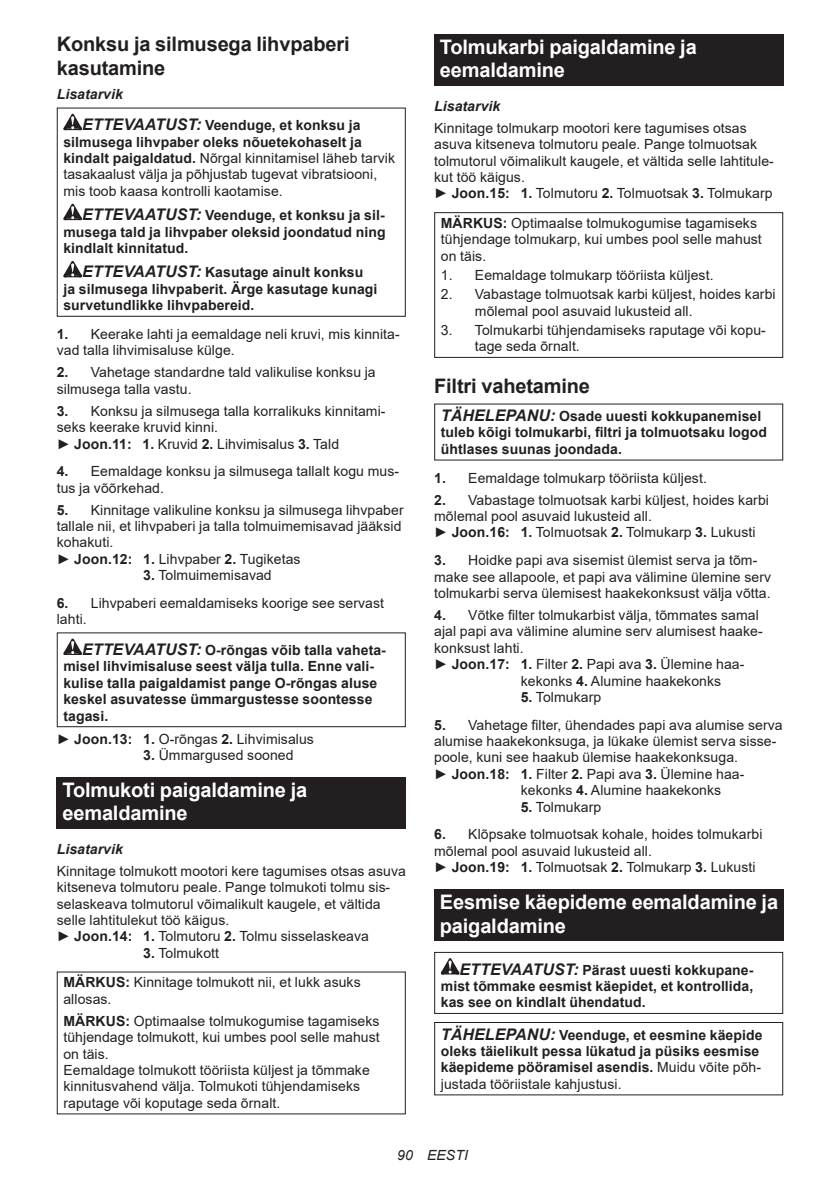
<style>
.page{position:relative;width:840px;height:1191px;background:#fff}
.page>*{position:absolute;margin:0;border:0;box-sizing:border-box;transform-origin:0 0}
.t1{font:700 20px/23.4px "Arial";letter-spacing:-.01em;color:#fff}
.t2{font:700 20px/23.4px "Arial";letter-spacing:-.01em;color:#231f20}
.t3{font:14px/16.4px "Arial";letter-spacing:.005em;color:#231f20}
.t4{font:700 14px/16.4px "Arial";letter-spacing:.005em;color:#231f20}
.t5{font:italic 700 14px "Arial";letter-spacing:.005em;color:#231f20}
.t6{font:italic 14px "Arial";letter-spacing:.005em;color:#231f20}
.s1{font-style:italic}
.s2{font-style:italic;font-size:16px}
.s3{font-weight:700}
.s4{font-weight:400}
</style>
<div class="page">
<svg style="left:63px;top:114px;width:19px;height:16px"></svg>
<svg style="left:63px;top:204px;width:19px;height:16px"></svg>
<svg style="left:63px;top:261px;width:19px;height:16px"></svg>
<div style="left:57px;top:108px;width:348px;height:209px;border:1px solid #231f20"></div>
<svg style="left:63px;top:638px;width:19px;height:17px"></svg>
<div style="left:57px;top:632px;width:348px;height:95px;border:1px solid #231f20"></div>
<div style="left:57px;top:777px;width:348px;height:52px;background:#231f20"></div>
<div style="left:434px;top:34px;width:348px;height:52px;background:#231f20"></div>
<div style="left:434px;top:212px;width:348px;height:146px;border:1px solid #231f20"></div>
<div style="left:434px;top:889px;width:348px;height:52px;background:#231f20"></div>
<svg style="left:440px;top:958px;width:19px;height:16px"></svg>
<div style="left:434px;top:952px;width:348px;height:62px;border:1px solid #231f20"></div>
<div style="left:434px;top:1022px;width:348px;height:73px;border:1px solid #231f20"></div>
<h1 class="t2" style="left:57px;top:33px;width:294px">Konksu ja silmusega lihvpaberi kasutamine</h1>
<p class="t4" style="left:82px;top:79px;width:280px;line-height:30.6px;text-indent:-25px"><span class="s1">Lisatarvik<br></span><span class="s2">ETTEVAATUST:</span> Veenduge, et konksu ja</p>
<p class="t3" style="left:63px;top:133px;width:333px"><span class="s3">silmusega lihvpaber oleks nõuetekohaselt ja kindalt paigaldatud.</span> Nõrgal kinnitamisel läheb tarvik tasakaalust välja ja põhjustab tugevat vibratsiooni, mis toob kaasa kontrolli kaotamise.</p>
<p class="t4" style="left:63px;top:207px;width:323px;text-align:justify;text-indent:19px"><span class="s2">ETTEVAATUST:</span> Veenduge, et konksu ja sil&shy;musega tald ja lihvpaber oleksid joondatud ning kindlalt kinnitatud.</p>
<p class="t4" style="left:63px;top:264px;width:315px;text-indent:19px"><span class="s2">ETTEVAATUST:</span> Kasutage ainult konksu ja silmusega lihvpaberit. Ärge kasutage kunagi survetundlikke lihvpabereid.</p>
<p class="t3" style="left:57px;top:326px;width:344px"><span class="s3">1.</span> Keerake lahti ja eemaldage neli kruvi, mis kinnita&shy;vad talla lihvimisaluse külge.</p>
<p class="t3" style="left:57px;top:364px;width:320px"><span class="s3">2.</span> Vahetage standardne tald valikulise konksu ja silmusega talla vastu.</p>
<p class="t3" style="left:57px;top:402px;width:330px"><span class="s3">3.</span> Konksu ja silmusega talla korralikuks kinnitami&shy;seks keerake kruvid kinni.<br>► <span class="s3">Joon.11: 1.</span> Kruvid <span class="s3">2.</span> Lihvimisalus <span class="s3">3.</span> Tald</p>
<p class="t3" style="left:57px;top:463px;width:343px"><span class="s3">4.</span> Eemaldage konksu ja silmusega tallalt kogu mus&shy;tus ja võõrkehad.</p>
<p class="t3" style="left:57px;top:501px;width:348px"><span class="s3">5.</span> Kinnitage valikuline konksu ja silmusega lihvpaber tallale nii, et lihvpaberi ja talla tolmuimemisavad jääksid kohakuti.<br>► <span class="s3">Joon.12: 1.</span> Lihvpaber <span class="s3">2.</span> Tugiketas</p>
<p class="t3" style="left:143px;top:567px;width:130px"><span class="s3">3.</span> Tolmuimemisavad</p>
<p class="t3" style="left:57px;top:595px;width:329px"><span class="s3">6.</span> Lihvpaberi eemaldamiseks koorige see servast lahti.</p>
<p class="t4" style="left:63px;top:642px;width:324px;text-indent:19px"><span class="s2">ETTEVAATUST:</span> O-rõngas võib talla vaheta&shy;misel lihvimisaluse seest välja tulla. Enne vali&shy;kulise talla paigaldamist pange O-rõngas aluse keskel asuvatesse ümmargustesse soontesse tagasi.</p>
<p class="t3" style="left:57px;top:730px;width:258px">► <span class="s3">Joon.13: 1.</span> O-rõngas <span class="s3">2.</span> Lihvimisalus</p>
<p class="t3" style="left:143px;top:746px;width:152px"><span class="s3">3.</span> Ümmargused sooned</p>
<h1 class="t1" style="left:62px;top:778px;width:246px">Tolmukoti paigaldamine ja eemaldamine</h1>
<p class="t5" style="left:57px;top:839px;width:68px">Lisatarvik</p>
<p class="t3" style="left:57px;top:862px;width:350px">Kinnitage tolmukott mootori kere tagumises otsas asuva kitseneva tolmutoru peale. Pange tolmukoti tolmu sis&shy;selaskeava tolmutorul võimalikult kaugele, et vältida selle lahtitulekut töö käigus.<br>► <span class="s3">Joon.14: 1.</span> Tolmutoru <span class="s3">2.</span> Tolmu sisselaskeava</p>
<p class="t3" style="left:63px;top:938px;width:298px;line-height:29.6px;text-indent:80px"><span class="s3">3.</span> Tolmukott<br><span class="s3">MÄRKUS:</span> Kinnitage tolmukott nii, et lukk asuks</p>
<p class="t3" style="left:63px;top:987px;width:317px;line-height:22px">allosas.<br><span class="s3">MÄRKUS:</span> Optimaalse tolmukogumise tagamiseks</p>
<p class="t3" style="left:63px;top:1029px;width:317px">tühjendage tolmukott, kui umbes pool selle mahust on täis.<br>Eemaldage tolmukott tööriista küljest ja tõmmake kinnitusvahend välja. Tolmukoti tühjendamiseks raputage või koputage seda õrnalt.</p>
<h1 class="t1" style="left:439px;top:36px;width:258px">Tolmukarbi paigaldamine ja eemaldamine</h1>
<p class="t5" style="left:434px;top:97px;width:68px">Lisatarvik</p>
<p class="t3" style="left:434px;top:120px;width:341px">Kinnitage tolmukarp mootori kere tagumises otsas asuva kitseneva tolmutoru peale. Pange tolmuotsak tolmutorul võimalikult kaugele, et vältida selle lahtitule&shy;kut töö käigus.<br>► <span class="s3">Joon.15: 1.</span> Tolmutoru <span class="s3">2.</span> Tolmuotsak <span class="s3">3.</span> Tolmukarp</p>
<p class="t3" style="left:440px;top:215px;width:322px"><span class="s3">MÄRKUS:</span> Optimaalse tolmukogumise tagamiseks tühjendage tolmukarp, kui umbes pool selle mahust on täis.</p>
<p class="t3" style="left:440px;top:267px;width:274px">1. Eemaldage tolmukarp tööriista küljest.</p>
<p class="t3" style="left:474px;top:286px;width:302px;text-indent:-34px">2. Vabastage tolmuotsak karbi küljest, hoides karbi mõlemal pool asuvaid lukusteid all.</p>
<p class="t3" style="left:474px;top:321px;width:292px;text-indent:-34px">3. Tolmukarbi tühjendamiseks raputage või kopu&shy;tage seda õrnalt.</p>
<h1 class="t2" style="left:434px;top:374px;width:157px">Filtri vahetamine</h1>
<p class="t4" style="left:440px;top:408px;width:327px"><span class="s2">TÄHELEPANU:</span> Osade uuesti kokkupanemisel tuleb kõigi tolmukarbi, filtri ja tolmuotsaku logod ühtlases suunas joondada.</p>
<p class="t3" style="left:434px;top:469px;width:274px"><span class="s3">1.</span> Eemaldage tolmukarp tööriista küljest.</p>
<p class="t3" style="left:434px;top:491px;width:336px"><span class="s3">2.</span> Vabastage tolmuotsak karbi küljest, hoides karbi mõlemal pool asuvaid lukusteid all.<br>► <span class="s3">Joon.16: 1.</span> Tolmuotsak <span class="s3">2.</span> Tolmukarp <span class="s3">3.</span> Lukusti</p>
<p class="t3" style="left:434px;top:552px;width:338px"><span class="s3">3.</span> Hoidke papi ava sisemist ülemist serva ja tõm&shy;make see allapoole, et papi ava välimine ülemine serv tolmukarbi serva ülemisest haakekonksust välja võtta.</p>
<p class="t3" style="left:434px;top:607px;width:326px"><span class="s3">4.</span> Võtke filter tolmukarbist välja, tõmmates samal</p>
<p class="t3" style="left:434px;top:623px;width:330px">ajal papi ava välimine alumine serv alumisest haake-</p>
<p class="t3" style="left:434px;top:639px;width:91px">konksust lahti.</p>
<p class="t3" style="left:434px;top:656px;width:311px">► <span class="s3">Joon.17: 1.</span> Filter <span class="s3">2.</span> Papi ava <span class="s3">3.</span> Ülemine haa-</p>
<p class="t3" style="left:520px;top:672px;width:202px">kekonks <span class="s3">4.</span> Alumine haakekonks</p>
<p class="t3" style="left:520px;top:688px;width:82px"><span class="s3">5.</span> Tolmukarp</p>
<p class="t3" style="left:434px;top:716px;width:350px"><span class="s3">5.</span> Vahetage filter, ühendades papi ava alumise serva</p>
<p class="t3" style="left:434px;top:733px;width:343px">alumise haakekonksuga, ja lükake ülemist serva sisse-</p>
<p class="t3" style="left:434px;top:749px;width:305px">poole, kuni see haakub ülemise haakekonksuga.</p>
<p class="t3" style="left:434px;top:765px;width:311px">► <span class="s3">Joon.18: 1.</span> Filter <span class="s3">2.</span> Papi ava <span class="s3">3.</span> Ülemine haa-</p>
<p class="t3" style="left:520px;top:782px;width:202px">kekonks <span class="s3">4.</span> Alumine haakekonks</p>
<p class="t3" style="left:520px;top:798px;width:82px"><span class="s3">5.</span> Tolmukarp</p>
<p class="t3" style="left:434px;top:826px;width:329px"><span class="s3">6.</span> Klõpsake tolmuotsak kohale, hoides tolmukarbi mõlemal pool asuvaid lukusteid all.<br>► <span class="s3">Joon.19: 1.</span> Tolmuotsak <span class="s3">2.</span> Tolmukarp <span class="s3">3.</span> Lukusti</p>
<h1 class="t1" style="left:439px;top:890px;width:339px">Eesmise käepideme eemaldamine ja paigaldamine</h1>
<p class="t4" style="left:440px;top:961px;width:314px;text-align:justify;text-indent:19px"><span class="s2">ETTEVAATUST:</span> Pärast uuesti kokkupane&shy;mist tõmmake eesmist käepidet, et kontrollida, kas see on kindlalt ühendatud.</p>
<p class="t4" style="left:440px;top:1026px;width:323px"><span class="s2">TÄHELEPANU:</span> Veenduge, et eesmine käepide oleks täielikult pessa lükatud ja püsiks eesmise käepideme pööramisel asendis. <span class="s4">Muidu võite põh&shy;justada tööriistale kahjustusi.</span></p>
<p class="t6" style="left:397px;top:1146px;width:72px">90 EESTI</p>
</div>
